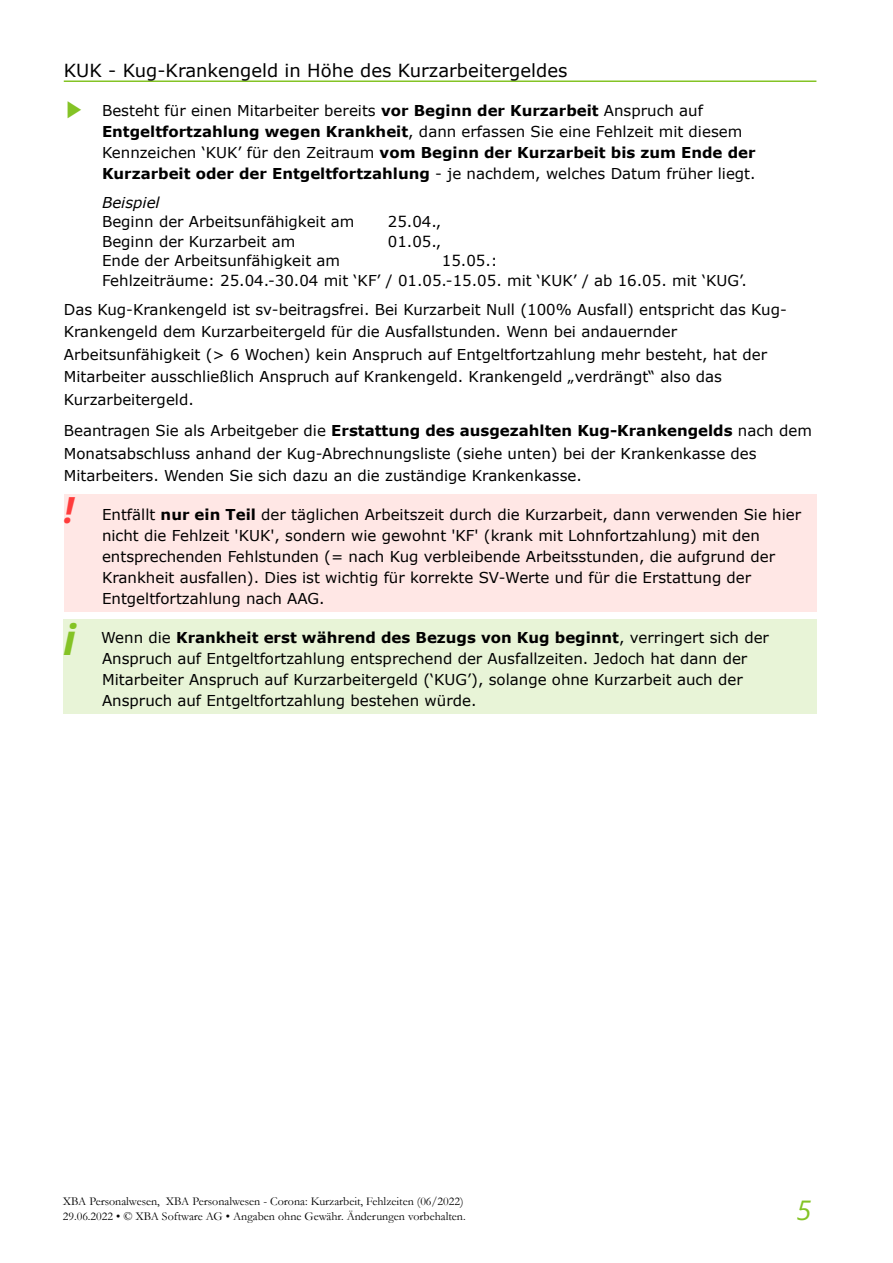
<style>
.page{position:relative;width:893px;height:1263px;background:#fff}
.page>*{position:absolute;margin:0;border:0;box-sizing:border-box;transform-origin:0 0}
.t1{font:italic 700 42.6px "Open Sans";color:#84c325}
.t2{font:italic 700 36px "Open Sans";color:rgb(255 0 0/.74)}
.t3{font:italic 27px "Open Sans";color:#84c325}
.t4{font:18px "Verdana";color:#000}
.t5{font:15px/21px "Verdana";color:#000}
.t6{font:italic 15px "Verdana";color:#000}
.t7{font:12px/15px "Garamond";color:#000}
.s1{font-family:"Malgun Gothic";font-size:21px;color:#84c325}
.s2{font-weight:700}
</style>
<div class="page">
<hr style="left:64px;top:80px;width:752px;height:2px;background:#84c325">
<div style="left:64px;top:495px;width:752px;height:117px;background:#ffe7e5"></div>
<div style="left:63px;top:620px;width:753px;height:94px;background:#e8f4d7"></div>
<p class="t4" style="left:64px;top:64px;width:505px">KUK - Kug-Krankengeld in Höhe des Kurzarbeitergeldes</p>
<p class="t5" style="left:102px;top:102px;width:655px;text-indent:-38px"><span class="s1">▶</span> Besteht für einen Mitarbeiter bereits <span class="s2">vor Beginn der Kurzarbeit</span> Anspruch auf <span class="s2">Entgeltfortzahlung wegen Krankheit</span>, dann erfassen Sie eine Fehlzeit mit diesem Kennzeichen ‘KUK’ für den Zeitraum <span class="s2">vom Beginn der Kurzarbeit bis zum Ende der Kurzarbeit oder der Entgeltfortzahlung</span> - je nachdem, welches Datum früher liegt.</p>
<p class="t6" style="left:102px;top:196px;width:59px">Beispiel</p>
<p class="t5" style="left:102px;top:213px;width:254px">Beginn der Arbeitsunfähigkeit am</p>
<p class="t5" style="left:388px;top:213px;width:55px">25.04.,</p>
<p class="t5" style="left:102px;top:232px;width:195px">Beginn der Kurzarbeit am</p>
<p class="t5" style="left:388px;top:232px;width:55px">01.05.,</p>
<p class="t5" style="left:102px;top:252px;width:240px">Ende der Arbeitsunfähigkeit am</p>
<p class="t5" style="left:102px;top:253px;width:646px;line-height:19.5px;text-indent:340px">15.05.:<br>Fehlzeiträume: 25.04.-30.04 mit ‘KF’ / 01.05.-15.05. mit ‘KUK’ / ab 16.05. mit ‘KUG’.</p>
<p class="t5" style="left:64px;top:299px;width:725px;line-height:22.5px">Das Kug-Krankengeld ist sv-beitragsfrei. Bei Kurzarbeit Null (100% Ausfall) entspricht das Kug-Krankengeld dem Kurzarbeitergeld für die Ausfallstunden. Wenn bei andauernder Arbeitsunfähigkeit (&gt; 6 Wochen) kein Anspruch auf Entgeltfortzahlung mehr besteht, hat der Mitarbeiter ausschließlich Anspruch auf Krankengeld. Krankengeld „verdrängt“ also das Kurzarbeitergeld.</p>
<p class="t5" style="left:64px;top:421px;width:750px;line-height:22.5px">Beantragen Sie als Arbeitgeber die <span class="s2">Erstattung des ausgezahlten Kug-Krankengelds</span> nach dem<br>Monatsabschluss anhand der Kug-Abrechnungsliste (siehe unten) bei der Krankenkasse des<br>Mitarbeiters. Wenden Sie sich dazu an die zuständige Krankenkasse.</p>
<h2 class="t2" style="left:64px;top:485px;width:12px">!</h2>
<p class="t5" style="left:102px;top:506px;width:701px">Entfällt <span class="s2">nur ein Teil</span> der täglichen Arbeitszeit durch die Kurzarbeit, dann verwenden Sie hier nicht die Fehlzeit 'KUK', sondern wie gewohnt 'KF' (krank mit Lohnfortzahlung) mit den entsprechenden Fehlstunden (= nach Kug verbleibende Arbeitsstunden, die aufgrund der Krankheit ausfallen). Dies ist wichtig für korrekte SV-Werte und für die Erstattung der Entgeltfortzahlung nach AAG.</p>
<h1 class="t1" style="left:63px;top:610px;width:14px">i</h1>
<p class="t5" style="left:101px;top:629px;width:669px">Wenn die <span class="s2">Krankheit erst während des Bezugs von Kug beginnt</span>, verringert sich der Anspruch auf Entgeltfortzahlung entsprechend der Ausfallzeiten. Jedoch hat dann der Mitarbeiter Anspruch auf Kurzarbeitergeld (‘KUG’), solange ohne Kurzarbeit auch der Anspruch auf Entgeltfortzahlung bestehen würde.</p>
<p class="t7" style="left:63px;top:1195px;width:404px">XBA Personalwesen, XBA Personalwesen - Corona: Kurzarbeit, Fehlzeiten (06/2022)<br>29.06.2022 • © XBA Software AG • Angaben ohne Gewähr. Änderungen vorbehalten.</p>
<h3 class="t3" style="left:796px;top:1191px;width:16px">5</h3>
</div>
